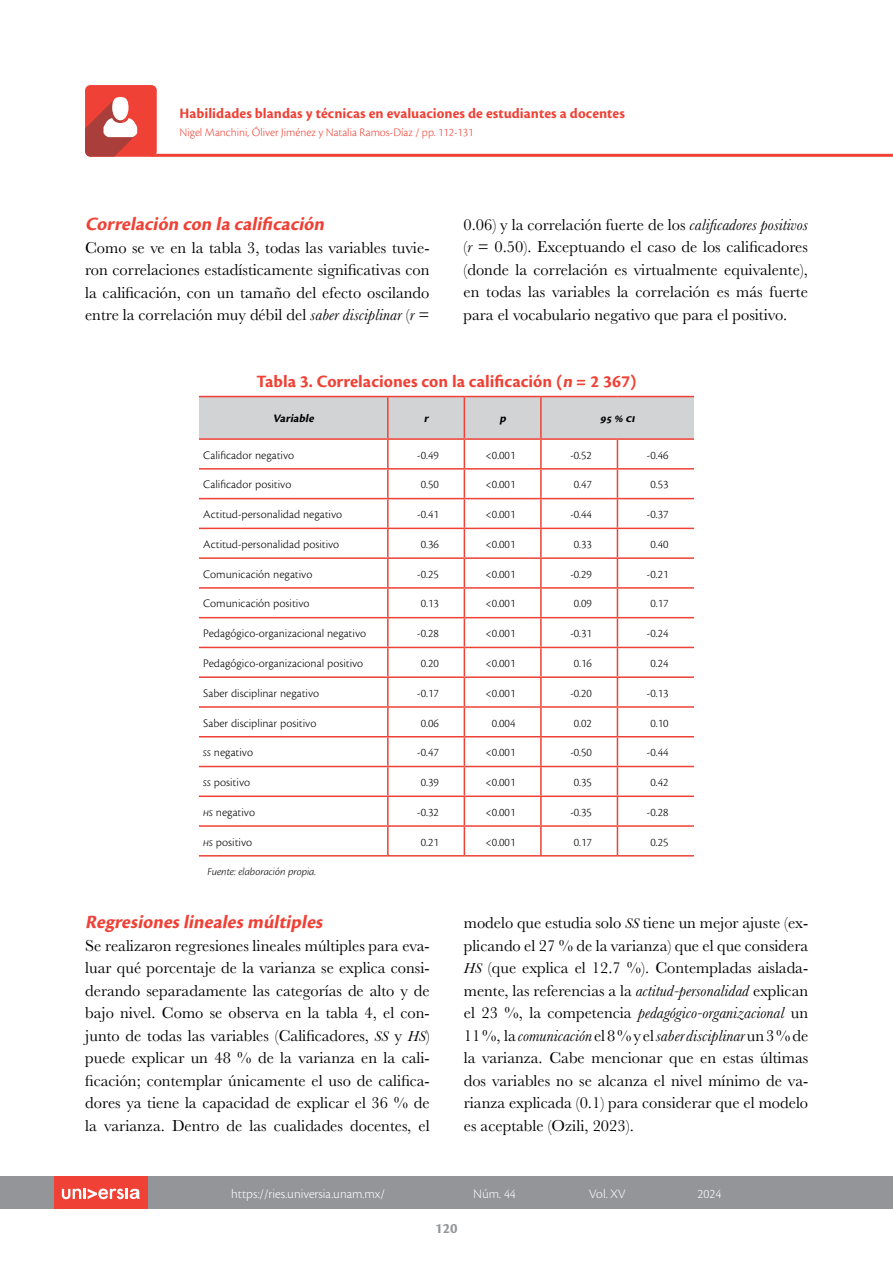
<style>
.page{position:relative;width:893px;height:1263px;background:#fff}
.page>*{position:absolute;margin:0;border:0;box-sizing:border-box;transform-origin:0 0}
.t1{font:italic 700 19.5px "Cronos Pro";color:#ef4135}
.t2{font:700 18px "Cronos Pro";letter-spacing:.005em;color:#ef4135}
.t3{font:16.5px/22.5px "Baskerville";color:#000;text-align:justify}
.t4{font:700 15px "Cronos Pro";letter-spacing:.005em;color:#ef4135}
.t5{font:700 15px "Cronos Pro";color:#939598}
.t6{font:300 13.5px "Cronos Pro";color:#fff}
.t7{font:12px "Cronos Pro Lt Capt";color:#000}
.t8{font:300 12px "Cronos Pro";color:#ef4135}
.t9{font:italic 700 12px "Cronos Pro";color:#000}
.t10{font:italic 300 11.25px "Cronos Pro";letter-spacing:-.005em;color:#000}
.s1{font-style:italic}
.s2{font-family:"Cronos Pro";font-weight:300;font-style:italic}
.s3{font-family:"Baskerville Italic SC900";font-size:14.85px}
</style>
<div class="page">
<div style="left:85px;top:85px;width:72px;height:72px;background:#ef4136;border-radius:5px"></div>
<svg style="left:85px;top:99px;width:52px;height:58px"></svg>
<div style="left:112px;top:97px;width:17px;height:23px;background:#fff;border-radius:50%"></div>
<hr style="left:151px;top:154px;width:742px;height:3px;background:#ef4135">
<div style="left:0;top:1177px;width:893px;height:32px;background:#939598"></div>
<div style="left:54px;top:1177px;width:94px;height:32px;background:#ef4135"></div>
<svg style="left:62px;top:1188px;width:78px;height:11px"></svg>
<hr style="left:199px;top:855px;width:189px;height:1px;background:#ef4135">
<hr style="left:388px;top:855px;width:76px;height:1px;background:#ef4135">
<hr style="left:464px;top:855px;width:77px;height:1px;background:#ef4135">
<hr style="left:541px;top:855px;width:76px;height:1px;background:#ef4135">
<hr style="left:617px;top:855px;width:77px;height:1px;background:#ef4135">
<svg style="left:199px;top:397px;width:495px;height:458px"></svg>
<hr style="left:199px;top:396px;width:189px;height:1px;background:#ef4135">
<hr style="left:388px;top:396px;width:76px;height:1px;background:#ef4135">
<hr style="left:464px;top:396px;width:77px;height:1px;background:#ef4135">
<hr style="left:541px;top:396px;width:76px;height:1px;background:#ef4135">
<hr style="left:617px;top:396px;width:77px;height:1px;background:#ef4135">
<p class="t4" style="left:180px;top:104px;width:447px">Habilidades blandas y técnicas en evaluaciones de estudiantes a docentes</p>
<p class="t8" style="left:180px;top:125px;width:295px">Nigel Manchini, Óliver Jiménez y Natalia Ramos-Díaz / pp. 112-131</p>
<p class="t1" style="left:85px;top:213px;width:245px">Correlación con la calificación</p>
<p class="t3" style="left:85px;top:236px;width:346px">Como se ve en la tabla 3, todas las variables tuvie&shy;ron correlaciones estadísticamente significativas con la calificación, con un tamaño del efecto oscilando entre la correlación muy débil del <span class="s1">saber disciplinar</span> (<span class="s1">r</span> =</p>
<p class="t3" style="left:463px;top:213px;width:346px">0.06) y la correlación fuerte de los <span class="s1">calificadores positivos </span>(<span class="s1">r</span> = 0.50). Exceptuando el caso de los calificadores (donde la correlación es virtualmente equivalente), en todas las variables la correlación es más fuerte para el vocabulario negativo que para el positivo.</p>
<p class="t2" style="left:257px;top:371px;width:381px">Tabla 3. Correlaciones con la calificación (<span class="s1">n</span> = 2 367)</p>
<p class="t9" style="left:273px;top:412px;width:45px">Variable</p>
<p class="t9" style="left:424px;top:412px;width:8px">r</p>
<p class="t9" style="left:499px;top:412px;width:10px">p</p>
<p class="t9" style="left:600px;top:412px;width:38px">95 % ci</p>
<p class="t7" style="left:203px;top:448px;width:93px">Calificador negativo</p>
<p class="t7" style="left:417px;top:448px;width:23px">-0.49</p>
<p class="t7" style="left:485px;top:448px;width:32px">&lt;0.001</p>
<p class="t7" style="left:570px;top:448px;width:23px">-0.52</p>
<p class="t7" style="left:647px;top:448px;width:23px">-0.46</p>
<p class="t7" style="left:203px;top:478px;width:90px">Calificador positivo</p>
<p class="t7" style="left:421px;top:478px;width:20px">0.50</p>
<p class="t7" style="left:485px;top:478px;width:32px">&lt;0.001</p>
<p class="t7" style="left:574px;top:478px;width:20px">0.47</p>
<p class="t7" style="left:650px;top:478px;width:20px">0.53</p>
<p class="t7" style="left:203px;top:507px;width:141px">Actitud-personalidad negativo</p>
<p class="t7" style="left:417px;top:507px;width:23px">-0.41</p>
<p class="t7" style="left:485px;top:507px;width:32px">&lt;0.001</p>
<p class="t7" style="left:570px;top:507px;width:23px">-0.44</p>
<p class="t7" style="left:647px;top:507px;width:23px">-0.37</p>
<p class="t7" style="left:203px;top:537px;width:138px">Actitud-personalidad positivo</p>
<p class="t7" style="left:421px;top:537px;width:20px">0.36</p>
<p class="t7" style="left:485px;top:537px;width:32px">&lt;0.001</p>
<p class="t7" style="left:574px;top:537px;width:20px">0.33</p>
<p class="t7" style="left:650px;top:537px;width:20px">0.40</p>
<p class="t7" style="left:203px;top:567px;width:111px">Comunicación negativo</p>
<p class="t7" style="left:417px;top:567px;width:23px">-0.25</p>
<p class="t7" style="left:485px;top:567px;width:32px">&lt;0.001</p>
<p class="t7" style="left:570px;top:567px;width:23px">-0.29</p>
<p class="t7" style="left:647px;top:567px;width:23px">-0.21</p>
<p class="t7" style="left:203px;top:597px;width:108px">Comunicación positivo</p>
<p class="t7" style="left:421px;top:597px;width:20px">0.13</p>
<p class="t7" style="left:485px;top:597px;width:32px">&lt;0.001</p>
<p class="t7" style="left:574px;top:597px;width:20px">0.09</p>
<p class="t7" style="left:650px;top:597px;width:20px">0.17</p>
<p class="t7" style="left:203px;top:627px;width:164px">Pedagógico-organizacional negativo</p>
<p class="t7" style="left:417px;top:627px;width:23px">-0.28</p>
<p class="t7" style="left:485px;top:627px;width:32px">&lt;0.001</p>
<p class="t7" style="left:570px;top:627px;width:23px">-0.31</p>
<p class="t7" style="left:647px;top:627px;width:23px">-0.24</p>
<p class="t7" style="left:203px;top:656px;width:162px">Pedagógico-organizacional positivo</p>
<p class="t7" style="left:421px;top:656px;width:20px">0.20</p>
<p class="t7" style="left:485px;top:656px;width:32px">&lt;0.001</p>
<p class="t7" style="left:574px;top:656px;width:20px">0.16</p>
<p class="t7" style="left:650px;top:656px;width:20px">0.24</p>
<p class="t7" style="left:203px;top:686px;width:118px">Saber disciplinar negativo</p>
<p class="t7" style="left:417px;top:686px;width:23px">-0.17</p>
<p class="t7" style="left:485px;top:686px;width:32px">&lt;0.001</p>
<p class="t7" style="left:570px;top:686px;width:23px">-0.20</p>
<p class="t7" style="left:647px;top:686px;width:23px">-0.13</p>
<p class="t7" style="left:203px;top:716px;width:115px">Saber disciplinar positivo</p>
<p class="t7" style="left:421px;top:716px;width:20px">0.06</p>
<p class="t7" style="left:492px;top:716px;width:25px">0.004</p>
<p class="t7" style="left:574px;top:716px;width:20px">0.02</p>
<p class="t7" style="left:650px;top:716px;width:20px">0.10</p>
<p class="t7" style="left:203px;top:746px;width:51px"><span class="s2">ss</span> negativo</p>
<p class="t7" style="left:417px;top:746px;width:23px">-0.47</p>
<p class="t7" style="left:485px;top:746px;width:32px">&lt;0.001</p>
<p class="t7" style="left:570px;top:746px;width:23px">-0.50</p>
<p class="t7" style="left:647px;top:746px;width:23px">-0.44</p>
<p class="t7" style="left:203px;top:775px;width:48px"><span class="s2">ss</span> positivo</p>
<p class="t7" style="left:421px;top:775px;width:20px">0.39</p>
<p class="t7" style="left:485px;top:775px;width:32px">&lt;0.001</p>
<p class="t7" style="left:574px;top:775px;width:20px">0.35</p>
<p class="t7" style="left:650px;top:775px;width:20px">0.42</p>
<p class="t7" style="left:203px;top:805px;width:53px"><span class="s2">hs</span> negativo</p>
<p class="t7" style="left:417px;top:805px;width:23px">-0.32</p>
<p class="t7" style="left:485px;top:805px;width:32px">&lt;0.001</p>
<p class="t7" style="left:570px;top:805px;width:23px">-0.35</p>
<p class="t7" style="left:647px;top:805px;width:23px">-0.28</p>
<p class="t7" style="left:203px;top:835px;width:50px"><span class="s2">hs</span> positivo</p>
<p class="t7" style="left:421px;top:835px;width:20px">0.21</p>
<p class="t7" style="left:485px;top:835px;width:32px">&lt;0.001</p>
<p class="t7" style="left:574px;top:835px;width:20px">0.17</p>
<p class="t7" style="left:650px;top:835px;width:20px">0.25</p>
<p class="t10" style="left:207px;top:865px;width:110px">Fuente: elaboración propia.</p>
<p class="t1" style="left:85px;top:911px;width:243px">Regresioneslinealesmúltiples</p>
<p class="t3" style="left:85px;top:934px;width:346px">Se realizaron regresiones lineales múltiples para eva&shy;luar qué porcentaje de la varianza se explica consi&shy;derando separadamente las categorías de alto y de bajo nivel. Como se observa en la tabla 4, el con&shy;junto de todas las variables (Calificadores, <span class="s3">SS</span> y <span class="s3">HS</span>) puede explicar un 48 % de la varianza en la cali&shy;ficación; contemplar únicamente el uso de califica&shy;dores ya tiene la capacidad de explicar el 36 % de la varianza. Dentro de las cualidades docentes, el</p>
<p class="t3" style="left:464px;top:912px;width:346px">modelo que estudia solo <span class="s3">SS</span> tiene un mejor ajuste (ex&shy;plicando el 27 % de la varianza) que el que considera <span class="s3">HS</span> (que explica el 12.7 %). Contempladas aislada&shy;mente, las referencias a la <span class="s1">actitud-personalidad</span> explican el 23 %, la competencia <span class="s1">pedagógico-organizacional</span> un 11 %, la <span class="s1">comunicación</span> el 8 % y el <span class="s1">saber disciplinar</span> un 3 % de la varianza. Cabe mencionar que en estas últimas dos variables no se alcanza el nivel mínimo de va&shy;rianza explicada (0.1) para considerar que el modelo es aceptable (Ozili, 2023).</p>
<p class="t6" style="left:231px;top:1186px;width:155px">https://ries.universia.unam.mx/</p>
<p class="t6" style="left:473px;top:1186px;width:44px">Núm. 44</p>
<p class="t6" style="left:589px;top:1186px;width:38px">Vol. XV</p>
<p class="t6" style="left:698px;top:1186px;width:25px">2024</p>
<p class="t5" style="left:435px;top:1220px;width:24px">120</p>
</div>
